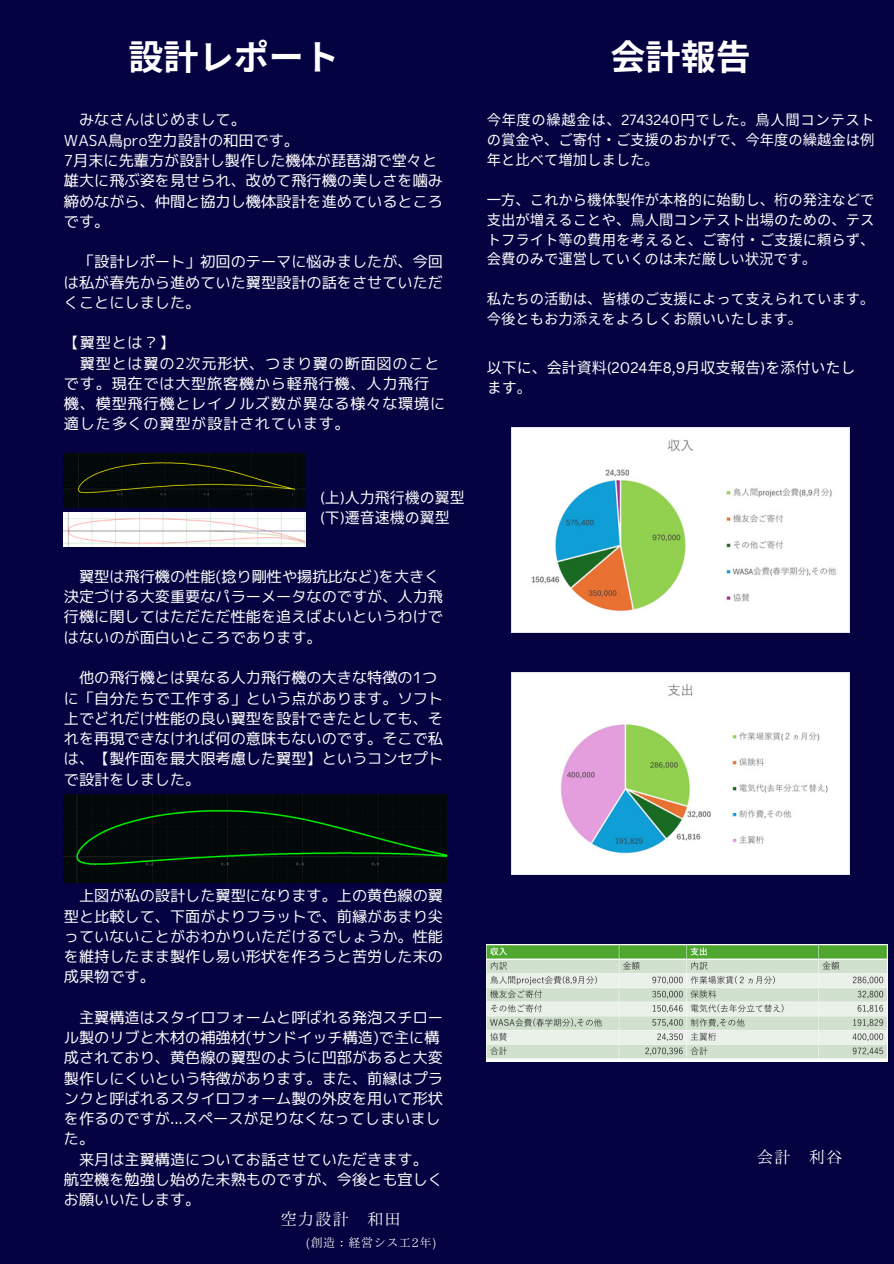
<style>
.page{position:relative;width:894px;height:1264px;background:#fff}
.page>*{position:absolute;margin:0;border:0;box-sizing:border-box;transform-origin:0 0}
.t1{font:700 35.1px "Noto Sans JP";color:#fff}
.t2{font:16.5px "IP Aex Mincho";letter-spacing:.05em;color:#fff}
.t3{font:15.15px/20.2px "mplus 1 p regular";color:#fff}
.t4{font:15.15px "mplus 1 p regular";letter-spacing:.05em;color:#fff}
.t5{font:15px/20.2px "Noto Sans CJ Ksc";color:#fff}
.t6{font:14.4px/20px "Noto Sans CJ Ksc";color:#fff;text-align:justify}
.t7{font:12px "IP Aex Mincho";letter-spacing:.05em;color:#fff}
.s1{font-family:"Canva Sans"}
</style>
<div class="page">
<div style="left:0;top:0;width:893px;height:1263px;background:#050241"></div>
<img style="left:511px;top:427px;width:338px;height:205px">
<img style="left:486px;top:944px;width:401px;height:117px">
<img style="left:511px;top:672px;width:338px;height:202px">
<img style="left:64px;top:454px;width:242px;height:54px">
<img style="left:64px;top:512px;width:242px;height:34px">
<img style="left:64px;top:794px;width:382px;height:88px">
<p class="t1" style="left:128px;top:29px;width:212px">設計レポート</p>
<p class="t1" style="left:610px;top:29px;width:142px">会計報告</p>
<h3 class="t6" style="left:486px;top:109px;width:389px">今年度の繰越金は、<span class="s1">2743240</span>円でした。鳥人間コンテストの賞金や、ご寄付・ご支援のおかげで、今年度の繰越金は例年と比べて増加しました。</h3>
<p class="t6" style="left:486px;top:189px;width:389px">一方、これから機体製作が本格的に始動し、桁の発注などで支出が増えることや、鳥人間コンテスト出場のための、テストフライト等の費用を考えると、ご寄付・ご支援に頼らず、会費のみで運営していくのは未だ厳しい状況です。</p>
<h3 class="t6" style="left:486px;top:288px;width:389px">私たちの活動は、皆様のご支援によって支えられています。今後ともお力添えをよろしくお願いいたします。</h3>
<h3 class="t5" style="left:486px;top:356px;width:370px">以下に、会計資料<span class="s1">(2024</span>年<span class="s1">8,9</span>月収支報告<span class="s1">)</span>を添付いたします。</h3>
<h4 class="t3" style="left:64px;top:110px;width:380px;text-indent:15px">みなさんはじめまして。<br>WASA鳥pro空力設計の和田です。<br>7月末に先輩方が設計し製作した機体が琵琶湖で堂々と雄大に飛ぶ姿を見せられ、改めて飛行機の美しさを噛み締めながら、仲間と協力し機体設計を進めているところです。</h4>
<h4 class="t3" style="left:64px;top:251px;width:380px;text-align:justify;text-indent:15px">「設計レポート」初回のテーマに悩みましたが、今回は私が春先から進めていた翼型設計の話をさせていただくことにしました。</h4>
<h3 class="t3" style="left:64px;top:332px;width:112px">【翼型とは？】</h3>
<h3 class="t4" style="left:80px;top:352px;width:361px">翼型とは翼の2次元形状、つまり翼の断面図のこと</h3>
<h3 class="t4" style="left:64px;top:372px;width:367px">です。現在では大型旅客機から軽飛行機、人力飛行</h3>
<h3 class="t4" style="left:64px;top:393px;width:383px">機、模型飛行機とレイノルズ数が異なる様々な環境に</h3>
<h3 class="t4" style="left:64px;top:413px;width:287px">適した多くの翼型が設計されています。</h3>
<h3 class="t5" style="left:320px;top:486px;width:146px"><span class="s1">(</span>上<span class="s1">)</span>人力飛行機の翼型<span class="s1">(</span>下<span class="s1">)</span>遷音速機の翼型</h3>
<h3 class="t3" style="left:64px;top:566px;width:380px;text-indent:15px">翼型は飛行機の性能(捻り剛性や揚抗比など)を大きく決定づける大変重要なパラーメータなのですが、人力飛行機に関してはただただ性能を追えばよいというわけではないのが面白いところであります。</h3>
<p class="t3" style="left:64px;top:667px;width:380px;text-indent:15px">他の飛行機とは異なる人力飛行機の大きな特徴の1つに「自分たちで工作する」という点があります。ソフト上でどれだけ性能の良い翼型を設計できたとしても、それを再現できなければ何の意味もないのです。そこで私は、【製作面を最大限考慮した翼型】というコンセプトで設計をしました。</p>
<h2 class="t3" style="left:64px;top:885px;width:380px;text-align:justify;text-indent:15px">上図が私の設計した翼型になります。上の黄色線の翼型と比較して、下面がよりフラットで、前縁があまり尖っていないことがおわかりいただけるでしょうか。性能を維持したまま製作し易い形状を作ろうと苦労した末の成果物です。</h2>
<p class="t3" style="left:79px;top:1007px;width:365px">主翼構造はスタイロフォームと呼ばれる発泡スチロー</p>
<p class="t3" style="left:64px;top:1027px;width:377px">ル製のリブと木材の補強材(サンドイッチ構造)で主に構</p>
<p class="t3" style="left:64px;top:1047px;width:380px">成されており、黄色線の翼型のように凹部があると大変</p>
<p class="t3" style="left:64px;top:1067px;width:380px">製作しにくいという特徴があります。また、前縁はプラ</p>
<p class="t3" style="left:64px;top:1088px;width:380px">ンクと呼ばれるスタイロフォーム製の外皮を用いて形状</p>
<p class="t3" style="left:64px;top:1108px;width:378px">を作るのですが...スペースが足りなくなってしまいまし</p>
<p class="t3" style="left:64px;top:1128px;width:32px">た。</p>
<p class="t3" style="left:79px;top:1148px;width:350px">来月は主翼構造についてお話させていただきます。</p>
<p class="t3" style="left:64px;top:1169px;width:380px">航空機を勉強し始めた未熟ものですが、今後とも宜しく</p>
<p class="t3" style="left:64px;top:1189px;width:138px">お願いいたします。</p>
<p class="t2" style="left:280px;top:1210px;width:118px">空力設計 和田</p>
<p class="t7" style="left:305px;top:1236px;width:132px">(創造：経営シス工2年)</p>
<p class="t2" style="left:756px;top:1148px;width:86px">会計 利谷</p>
</div>
